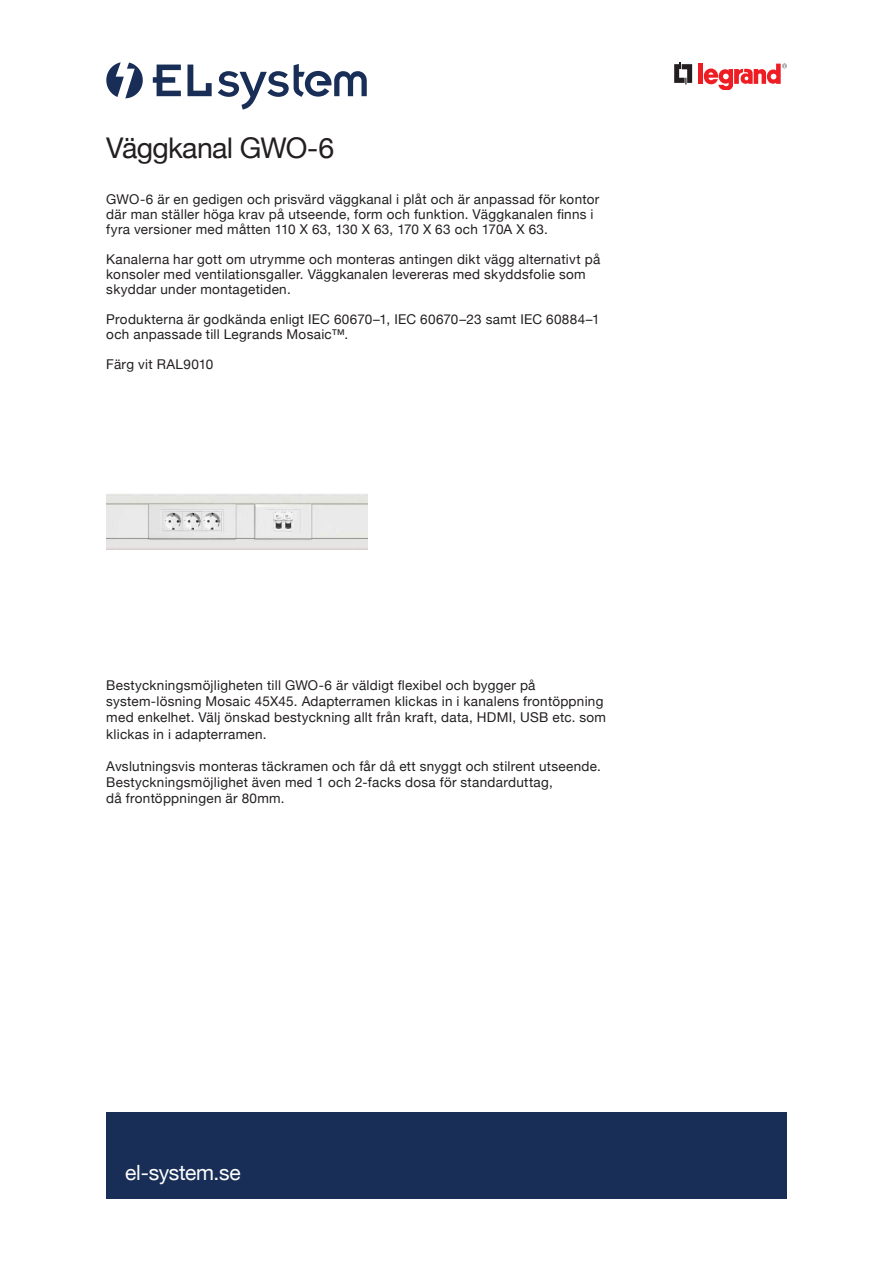
<style>
.page{position:relative;width:893px;height:1263px;background:#fff}
.page>*{position:absolute;margin:0;border:0;box-sizing:border-box;transform-origin:0 0}
.t1{font:28.5px "Helvetica Neue";letter-spacing:-.025em;color:#231f20}
.t2{font:21px "Helvetica Neue";letter-spacing:-.01em;color:#fff}
.t3{font:13.5px/15px "Helvetica Neue";letter-spacing:.02em;color:#231f20}
</style>
<div class="page">
<svg style="left:153px;top:65px;width:28px;height:31px"></svg>
<svg style="left:187px;top:65px;width:25px;height:31px"></svg>
<svg style="left:218px;top:64px;width:149px;height:45px"></svg>
<svg style="left:106px;top:62px;width:37px;height:37px"></svg>
<div style="left:106px;top:1112px;width:681px;height:87px;background:#182e57"></div>
<svg style="left:674px;top:63px;width:18px;height:22px"></svg>
<hr style="left:699px;top:64px;width:4px;height:20px;background:#ee1d23">
<svg style="left:704px;top:64px;width:83px;height:26px"></svg>
<img style="left:106px;top:494px;width:262px;height:56px">
<h1 class="t1" style="left:106px;top:136px;width:229px">Väggkanal GWO-6</h1>
<p class="t3" style="left:106px;top:193px;width:494px">GWO-6 är en gedigen och prisvärd väggkanal i plåt och är anpassad för kontor där man ställer höga krav på utseende, form och funktion. Väggkanalen finns i fyra versioner med måtten 110 X 63, 130 X 63, 170 X 63 och 170A X 63.</p>
<p class="t3" style="left:106px;top:253px;width:495px">Kanalerna har gott om utrymme och monteras antingen dikt vägg alternativt på konsoler med ventilationsgaller. Väggkanalen levereras med skyddsfolie som skyddar under montagetiden.</p>
<p class="t3" style="left:106px;top:313px;width:495px">Produkterna är godkända enligt IEC 60670–1, IEC 60670–23 samt IEC 60884–1 och anpassade till Legrands Mosaic™.</p>
<p class="t3" style="left:106px;top:358px;width:109px">Färg vit RAL9010</p>
<p class="t3" style="left:106px;top:678px;width:501px;line-height:16.2px">Bestyckningsmöjligheten till GWO-6 är väldigt flexibel och bygger på system-lösning Mosaic 45X45. Adapterramen klickas in i kanalens frontöppning med enkelhet. Välj önskad bestyckning allt från kraft, data, HDMI, USB etc. som klickas in i adapterramen.</p>
<p class="t3" style="left:106px;top:759px;width:496px;line-height:16.2px">Avslutningsvis monteras täckramen och får då ett snyggt och stilrent utseende.<br>Bestyckningsmöjlighet även med 1 och 2-facks dosa för standarduttag,<br>då frontöppningen är 80mm.</p>
<h2 class="t2" style="left:125px;top:1163px;width:117px">el-system.se</h2>
</div>
